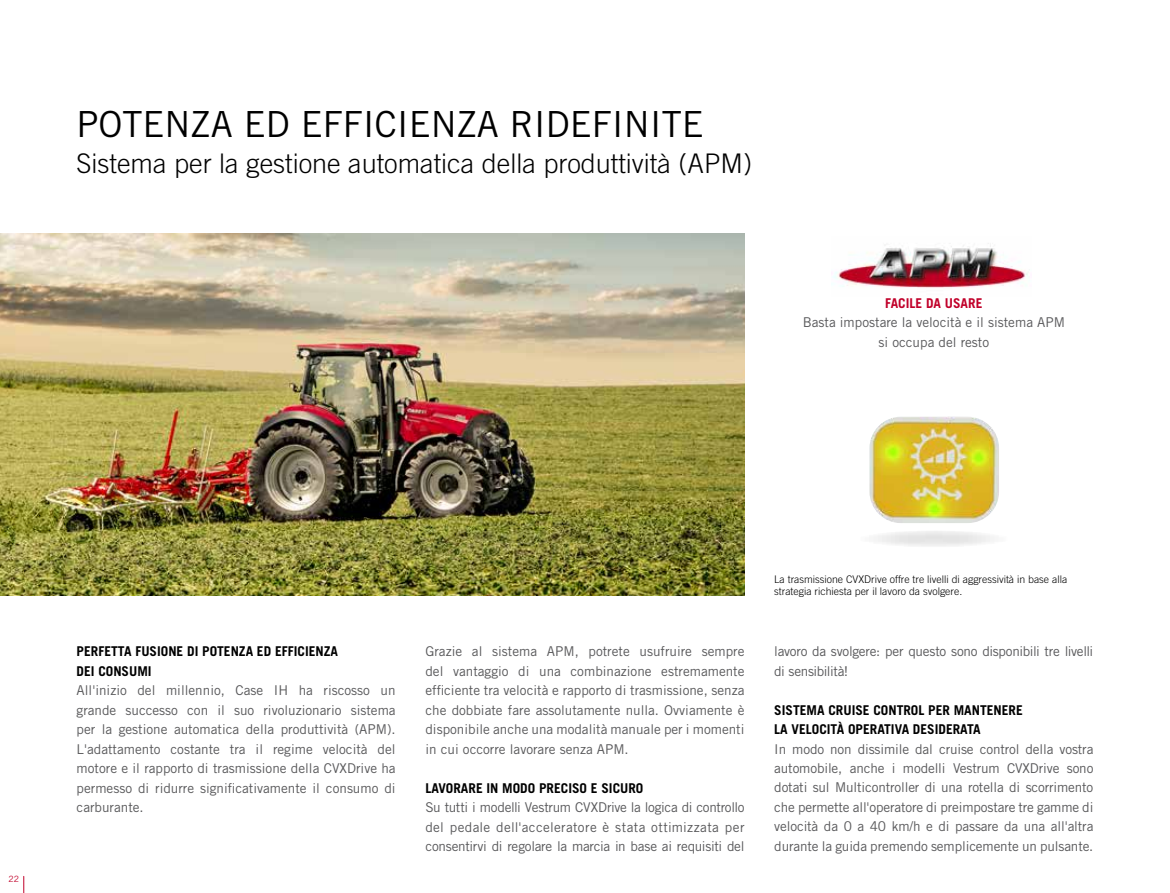
<style>
.page{position:relative;width:1170px;height:893px;background:#fff}
.page>*{position:absolute;margin:0;border:0;box-sizing:border-box;transform-origin:0 0}
.t1{font:36px "Trade Gothic LT Pro";color:#000}
.t2{font:300 27px "Trade Gothic LT Pro";color:#000}
.t3{font:13.5px/19.5px "Trade Gothic LT Pro";letter-spacing:-.005em;color:#58585a;text-align:justify}
.t4{font:700 13.5px/19.5px "Trade Gothic LT Pro";color:#000}
.t5{font:13.5px/19.5px "Trade Gothic LT Pro";letter-spacing:-.025em;color:#58585a}
.t6{font:700 13.5px/19.5px "Trade Gothic LT Std";color:#000}
.t7{font:700 13.5px "Trade Gothic LT Std";color:#c1002a}
.t8{font:300 10.5px/11.9px "Trade Gothic LT Pro";color:#000}
.t9{font:8.7px "Trade Gothic LT Pro";color:#c1002a}
</style>
<div class="page">
<img style="left:869px;top:417px;width:129px;height:106px">
<svg style="left:857px;top:530px;width:153px;height:17px;fill:#efefef"></svg>
<img style="left:0;top:234px;width:744px;height:361px">
<svg style="left:23px;top:876px;width:1px;height:17px"></svg>
<img style="left:831px;top:243px;width:197px;height:45px">
<h1 class="t1" style="left:77px;top:102px;width:628px">POTENZA ED EFFICIENZA RIDEFINITE</h1>
<h2 class="t2" style="left:77px;top:147px;width:677px">Sistema per la gestione automatica della produttività (APM)</h2>
<p class="t7" style="left:885px;top:294px;width:99px">FACILE DA USARE</p>
<p class="t3" style="left:802px;top:312px;width:264px;text-align:center">Basta impostare la velocità e il sistema APM si occupa del resto</p>
<p class="t9" style="left:9px;top:874px;width:12px">22</p>
<p class="t6" style="left:77px;top:641px;width:263px">PERFETTA FUSIONE DI POTENZA ED EFFICIENZA<br>DEI CONSUMI</p>
<p class="t3" style="left:77px;top:680px;width:320px">All'inizio del millennio, Case IH ha riscosso un grande successo con il suo rivoluzionario sistema per la gestione automatica della produttività (APM).<br>L'adattamento costante tra il regime velocità del motore e il rapporto di trasmissione della CVXDrive ha permesso di ridurre significativamente il consumo di carburante.</p>
<p class="t3" style="left:425px;top:641px;width:320px">Grazie al sistema APM, potrete usufruire sempre del vantaggio di una combinazione estremamente efficiente tra velocità e rapporto di trasmissione, senza che dobbiate fare assolutamente nulla. Ovviamente è disponibile anche una modalità manuale per i momenti in cui occorre lavorare senza APM.</p>
<p class="t4" style="left:425px;top:778px;width:219px">LAVORARE IN MODO PRECISO E SICURO</p>
<p class="t3" style="left:425px;top:797px;width:320px">Su tutti i modelli Vestrum CVXDrive la logica di controllo del pedale dell'acceleratore è stata ottimizzata per consentirvi di regolare la marcia in base ai requisiti del</p>
<p class="t8" style="left:774px;top:574px;width:294px">La trasmissione CVXDrive offre tre livelli di aggressività in base alla strategia richiesta per il lavoro da svolgere.</p>
<p class="t5" style="left:774px;top:641px;width:320px">lavoro da svolgere: per questo sono disponibili tre livelli di sensibilità!</p>
<p class="t4" style="left:774px;top:700px;width:250px">SISTEMA CRUISE CONTROL PER MANTENERE<br>LA VELOCITÀ OPERATIVA DESIDERATA</p>
<p class="t3" style="left:774px;top:739px;width:320px">In modo non dissimile dal cruise control della vostra automobile, anche i modelli Vestrum CVXDrive sono dotati sul Multicontroller di una rotella di scorrimento che permette all'operatore di preimpostare tre gamme di velocità da 0 a 40 km/h e di passare da una all'altra durante la guida premendo semplicemente un pulsante.</p>
</div>
